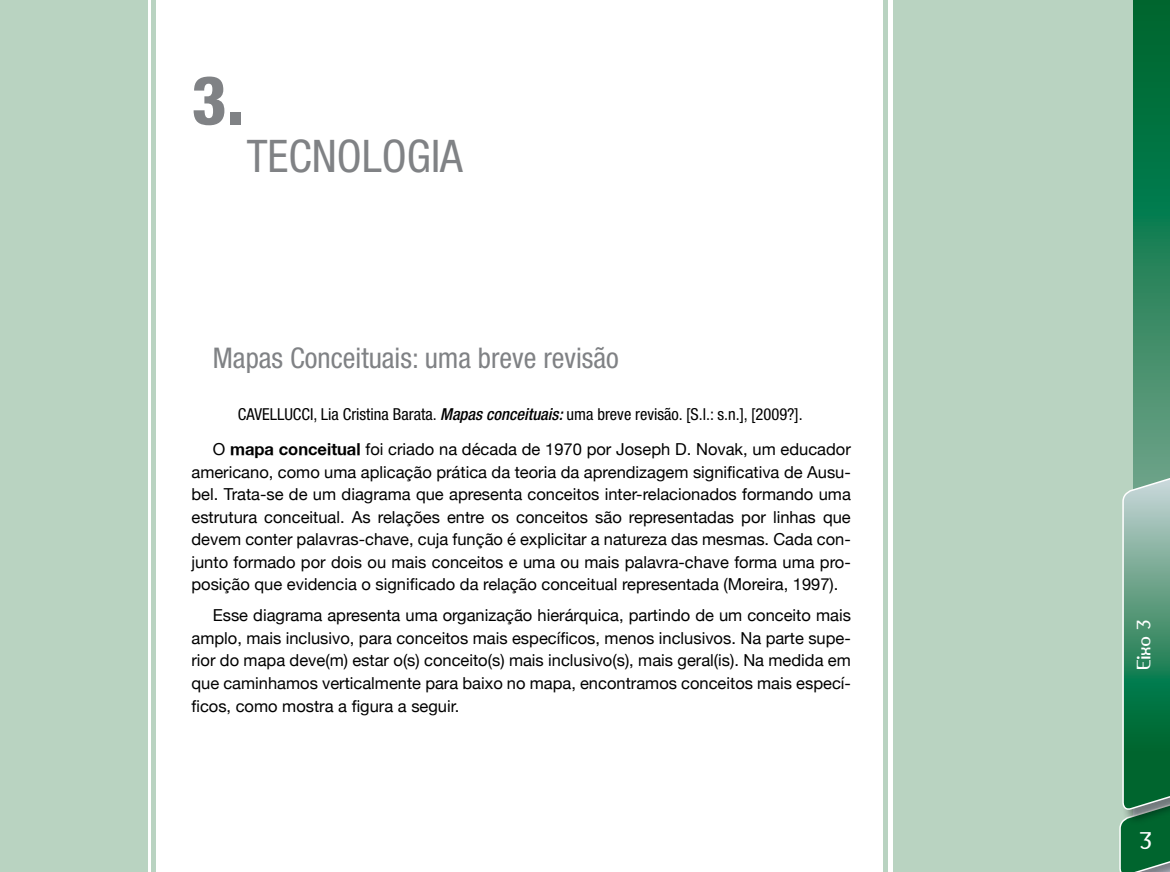
<style>
.page{position:relative;width:1170px;height:872px;background:#fff}
.page>*{position:absolute;margin:0;border:0;box-sizing:border-box;transform-origin:0 0}
.t1{font:800 condensed 67.5px "Helvetica Neue LT Std";color:#808285}
.t2{font:condensed 45px "Helvetica Neue LT Std";color:#808285}
.t3{font:condensed 28.5px "Helvetica Neue LT Std";color:#808285}
.t4{font:22.5px "Amerika Sans";color:#fff}
.t5{font:18px "Amerika Sans";color:#fff}
.t6{font:16.5px/22.5px "Helvetica Neue";color:#000;text-align:justify}
.t7{font:condensed 16.5px "Helvetica Neue LT Std";color:#000}
.s1{font-weight:500;font-style:italic}
.s2{font-weight:700}
</style>
<div class="page">
<div style="left:0;top:0;width:147px;height:872px;background:#b9d3c1"></div>
<div style="left:893px;top:0;width:276px;height:872px;background:#b9d3c1"></div>
<svg style="left:1133px;top:0;width:36px;height:472px;background:#228055"></svg>
<svg style="left:1119px;top:472px;width:50px;height:400px"></svg>
<div style="left:883px;top:0;width:5px;height:872px;background:#b9d3c1"></div>
<div style="left:151px;top:0;width:5px;height:872px;background:#b9d3c1"></div>
<h1 class="t1" style="left:191px;top:58px;width:54px">3.</h1>
<h2 class="t2" style="left:247px;top:130px;width:217px">tECNOLOGIA</h2>
<h3 class="t3" style="left:213px;top:341px;width:407px">Mapas Conceituais: uma breve revisão</h3>
<p class="t7" style="left:238px;top:405px;width:566px">CAVELLUCCI, Lia Cristina Barata. <span class="s1">Mapas conceituais:</span> uma breve revisão. [S.l.: s.n.], [2009?].</p>
<p class="t6" style="left:191px;top:438px;width:661px;text-indent:21px">O <span class="s2">mapa conceitual</span> foi criado na década de 1970 por Joseph D. Novak, um educador americano, como uma aplicação prática da teoria da aprendizagem significativa de Ausu&shy;bel. Trata-se de um diagrama que apresenta conceitos inter-relacionados formando uma estrutura conceitual. As relações entre os conceitos são representadas por linhas que devem conter palavras-chave, cuja função é explicitar a natureza das mesmas. Cada con&shy;junto formado por dois ou mais conceitos e uma ou mais palavra-chave forma uma pro&shy;posição que evidencia o significado da relação conceitual representada (Moreira, 1997).</p>
<p class="t6" style="left:191px;top:604px;width:661px;text-indent:21px">Esse diagrama apresenta uma organização hierárquica, partindo de um conceito mais amplo, mais inclusivo, para conceitos mais específicos, menos inclusivos. Na parte supe&shy;rior do mapa deve(m) estar o(s) conceito(s) mais inclusivo(s), mais geral(is). Na medida em que caminhamos verticalmente para baixo no mapa, encontramos conceitos mais especí&shy;ficos, como mostra a figura a seguir.</p>
<p class="t5" style="left:1132px;top:670px;width:52px;rotate:-90deg">Eixo 3</p>
<h3 class="t4" style="left:1139px;top:826px;width:14px">3</h3>
</div>
